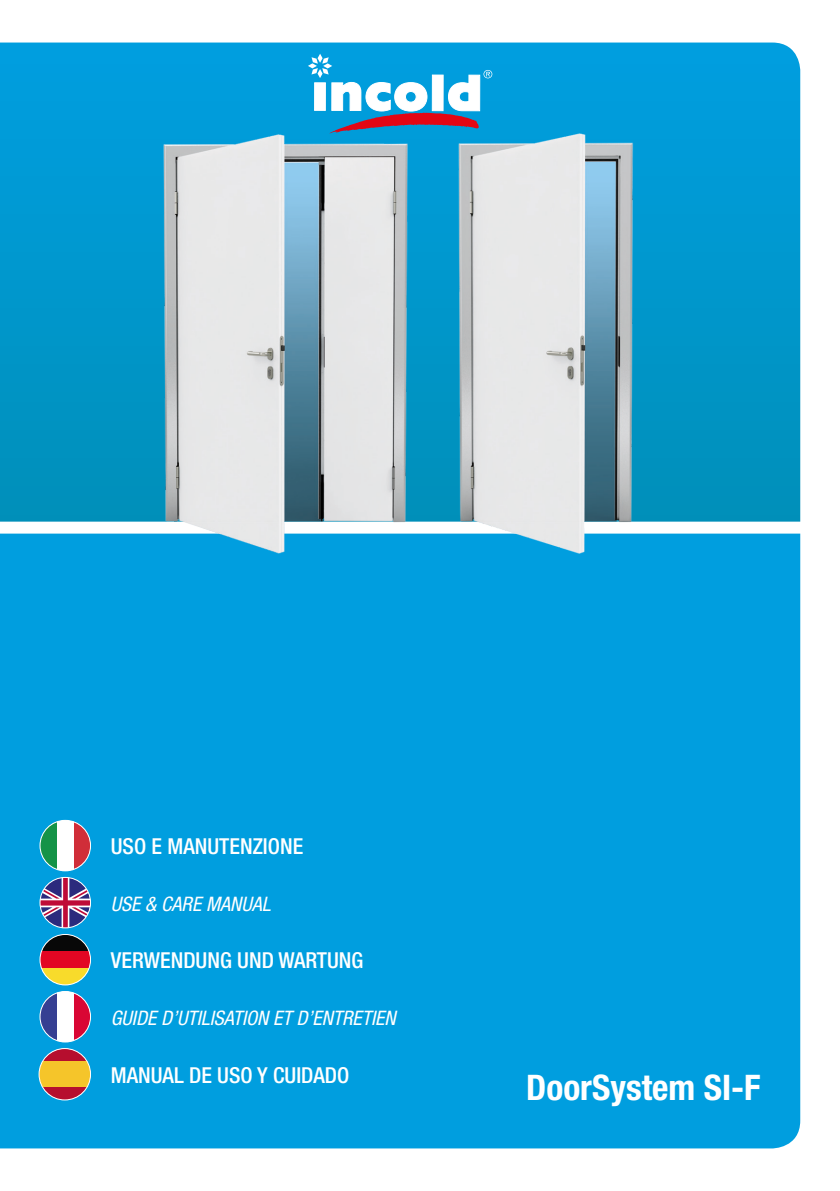
<style>
.page{position:relative;width:840px;height:1191px;background:#fff}
.page>*{position:absolute;margin:0;border:0;box-sizing:border-box;transform-origin:0 0}
.t1{font:700 condensed 35.2px "Helvetica Neue";color:#fff}
.t2{font:500 condensed 22px "Helvetica Neue";color:#fff}
.t3{font:italic condensed 20px "Helvetica Neue";color:#fff}
</style>
<div class="page">
<div style="left:0;top:533px;width:799px;height:615px;background:#009edf"></div>
<svg style="left:0;top:43px;width:799px;height:478px;background:#0098cf"></svg>
<img style="left:150px;top:124px;width:500px;height:434px">
<svg style="left:40px;top:820px;width:17px;height:51px"></svg>
<div style="left:57px;top:820px;width:17px;height:51px;background:#fff"></div>
<svg style="left:74px;top:820px;width:16px;height:51px"></svg>
<div style="left:40px;top:820px;width:51px;height:51px;border:1px solid #fff;border-radius:50%"></div>
<svg style="left:40px;top:877px;width:50px;height:51px;background:#756b9e"></svg>
<div style="left:40px;top:877px;width:51px;height:51px;border:1px solid #fff;border-radius:50%"></div>
<svg style="left:40px;top:934px;width:50px;height:17px"></svg>
<div style="left:40px;top:951px;width:50px;height:17px;background:#e20623"></div>
<svg style="left:40px;top:968px;width:50px;height:17px"></svg>
<div style="left:40px;top:934px;width:51px;height:51px;border:1px solid #fff;border-radius:50%"></div>
<svg style="left:40px;top:991px;width:17px;height:51px"></svg>
<div style="left:57px;top:991px;width:17px;height:51px;background:#fff"></div>
<svg style="left:74px;top:991px;width:16px;height:51px"></svg>
<div style="left:40px;top:991px;width:51px;height:51px;border:1px solid #fff;border-radius:50%"></div>
<div style="left:39px;top:1048px;width:51px;height:52px;background:#b60e2e;border-radius:26px"></div>
<div style="left:39px;top:1061px;width:51px;height:26px;background:#f5c52a"></div>
<div style="left:39px;top:1048px;width:52px;height:52px;border:1px solid #fff;border-radius:50%"></div>
<svg style="left:308px;top:54px;width:184px;height:79px"></svg>
<p class="t2" style="left:111px;top:833px;width:194px">USO E MANUTENZIONE</p>
<p class="t3" style="left:111px;top:892px;width:161px">USE &amp; CARE MANUAL</p>
<p class="t2" style="left:111px;top:947px;width:254px">VERWENDUNG UND WARTUNG</p>
<p class="t3" style="left:111px;top:1006px;width:286px">GUIDE D’UTILISATION ET D’ENTRETIEN</p>
<p class="t2" style="left:111px;top:1062px;width:240px">MANUAL DE USO Y CUIDADO</p>
<h1 class="t1" style="left:526px;top:1066px;width:236px">DoorSystem SI-F</h1>
</div>
